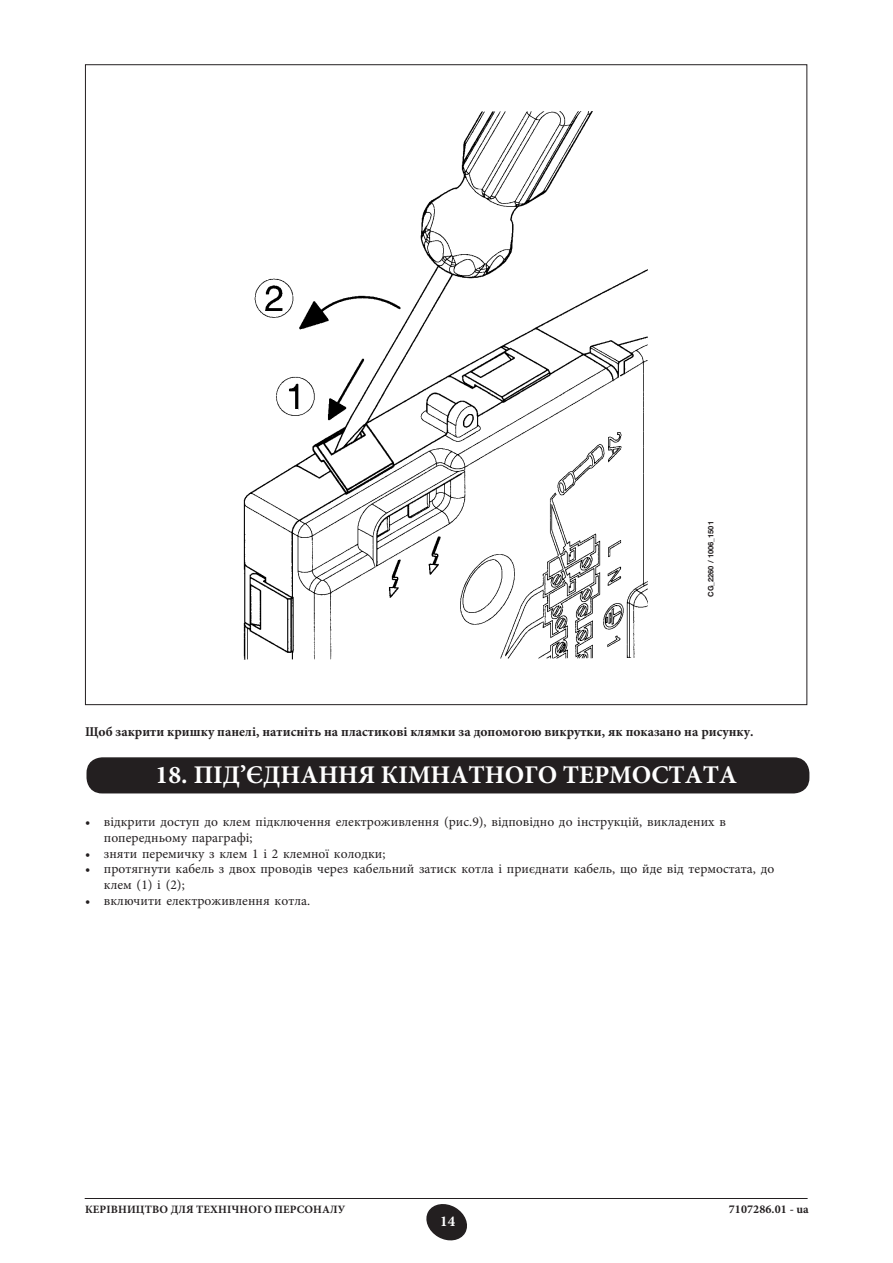
<style>
.page{position:relative;width:893px;height:1263px;background:#fff}
.page>*{position:absolute;margin:0;border:0;box-sizing:border-box;transform-origin:0 0}
.t1{font:700 25.5px "Minion Pro";color:#fff}
.t2{font:700 15px "Minion Pro";color:#fff}
.t3{font:13.5px/15.8px "Minion Pro";letter-spacing:.005em;color:#231f20}
.t4{font:700 13.5px "Minion Pro";color:#231f20}
.t5{font:700 12px "Minion Pro";letter-spacing:.01em;color:#231f20}
.t6{font:700 11.25px "Minion Pro";letter-spacing:.01em;color:#231f20}
.t7{font:700 7.5px "Helvetica Neue LT Std";color:#231f20}
</style>
<div class="page">
<svg style="left:426px;top:1204px;width:41px;height:37px"></svg>
<hr style="left:85px;top:1198px;width:722px;height:1px;background:#231f20">
<div style="left:87px;top:758px;width:721px;height:35px;background:#231f20;border-radius:15px"></div>
<div style="left:86px;top:757px;width:723px;height:36px;border:2px solid #231f20;border-radius:15px"></div>
<img style="left:243px;top:111px;width:405px;height:549px">
<p class="t7" style="left:708px;top:597px;width:77px;rotate:-90deg">CG_2260 / 1006_1501</p>
<p class="t4" style="left:85px;top:722px;width:670px">Щоб закрити кришку панелі, натисніть на пластикові клямки за допомогою викрутки, як показано на рисунку.</p>
<h1 class="t1" style="left:156px;top:757px;width:583px">18. ПІД’ЄДНАННЯ КІМНАТНОГО ТЕРМОСТАТА</h1>
<p class="t3" style="left:104px;top:814px;width:623px;text-indent:-19px">• відкрити доступ до клем підключення електроживлення (рис.9), відповідно до інструкцій, викладених в попередньому параграфі;</p>
<p class="t3" style="left:85px;top:845px;width:302px">• зняти перемичку з клем 1 і 2 клемної колодки;</p>
<p class="t3" style="left:104px;top:861px;width:672px;text-indent:-19px">• протягнути кабель з двох проводів через кабельний затиск котла і приєднати кабель, що йде від термостата, до клем (1) i (2);</p>
<p class="t3" style="left:85px;top:893px;width:227px">• включити електроживлення котла.</p>
<p class="t6" style="left:85px;top:1201px;width:262px">КЕРІВНИЦТВО ДЛЯ ТЕХНІЧНОГО ПЕРСОНАЛУ</p>
<p class="t5" style="left:728px;top:1201px;width:81px">7107286.01 - ua</p>
<p class="t2" style="left:440px;top:1211px;width:16px">14</p>
</div>
